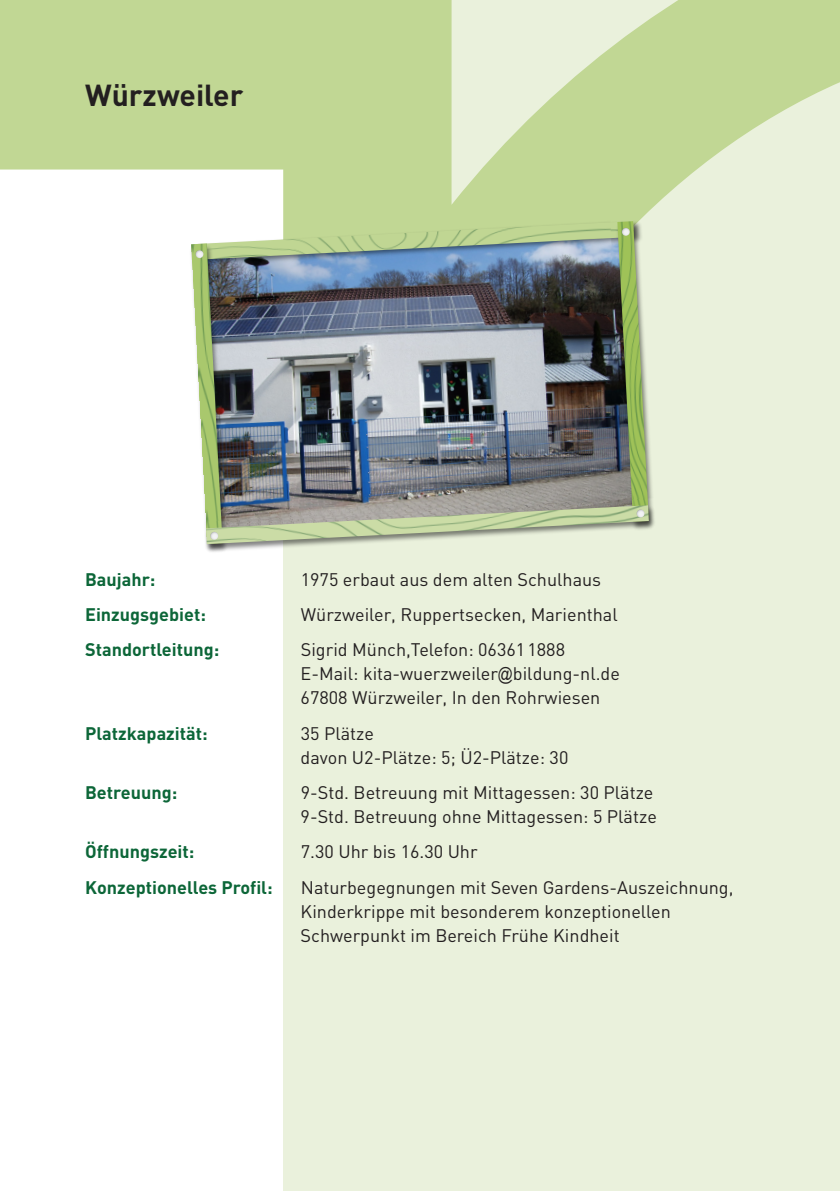
<style>
.page{position:relative;width:840px;height:1191px;background:#fff}
.page>*{position:absolute;margin:0;border:0;box-sizing:border-box;transform-origin:0 0}
.t1{font:700 30px "DIN";color:#231f20}
.t2{font:18px/24px "DIN";color:#231f20}
.t3{font:700 18px "DIN";color:#0c6638}
.s1{font-family:"Arial Narrow"}
</style>
<div class="page">
<div style="left:283px;top:0;width:556px;height:1191px;background:#eaf1dc"></div>
<svg style="left:0;top:0;width:839px;height:214px;fill:#c1d794"></svg>
<img style="left:236px;top:273px;width:373px;height:225px">
<img style="left:236px;top:214px;width:373px;height:59px">
<img style="left:236px;top:221px;width:373px;height:39px">
<img style="left:217px;top:242px;width:19px;height:256px">
<img style="left:191px;top:243px;width:31px;height:255px">
<img style="left:609px;top:214px;width:44px;height:284px">
<img style="left:617px;top:221px;width:31px;height:277px">
<img style="left:204px;top:498px;width:451px;height:54px">
<img style="left:206px;top:505px;width:442px;height:39px">
<svg style="left:210px;top:532px;width:8px;height:8px"></svg>
<svg style="left:195px;top:250px;width:8px;height:8px"></svg>
<svg style="left:636px;top:509px;width:8px;height:8px"></svg>
<svg style="left:621px;top:228px;width:8px;height:8px"></svg>
<p class="t1" style="left:85px;top:85px;width:160px">Würzweiler</p>
<p class="t3" style="left:85px;top:573px;width:72px">Baujahr:</p>
<p class="t2" style="left:300px;top:569px;width:302px">1975 erbaut aus dem alten Schulhaus</p>
<p class="t3" style="left:85px;top:608px;width:122px">Einzugsgebiet:</p>
<p class="t2" style="left:300px;top:604px;width:318px">Würzweiler, Ruppertsecken, Marienthal</p>
<p class="t3" style="left:85px;top:643px;width:135px">Standortleitung:</p>
<p class="t2" style="left:300px;top:640px;width:320px">Sigrid Münch,Telefon: 063611888<br>E-Mail: kita-wuerzweiler<span class="s1">@</span>bildung-nl.de<br>67808 Würzweiler, In den Rohrwiesen</p>
<p class="t3" style="left:85px;top:727px;width:124px">Platzkapazität:</p>
<p class="t2" style="left:300px;top:723px;width:269px">35 Plätze<br>davon U2-Plätze: 5; Ü2-Plätze: 30</p>
<p class="t3" style="left:85px;top:786px;width:94px">Betreuung:</p>
<p class="t2" style="left:300px;top:782px;width:357px">9-Std. Betreuung mit Mittagessen: 30 Plätze<br>9-Std. Betreuung ohne Mittagessen: 5 Plätze</p>
<p class="t3" style="left:85px;top:845px;width:111px">Öffnungszeit:</p>
<p class="t2" style="left:300px;top:842px;width:178px">7.30 Uhr bis 16.30 Uhr</p>
<p class="t3" style="left:85px;top:881px;width:189px">Konzeptionelles Profil:</p>
<p class="t2" style="left:300px;top:877px;width:434px">Naturbegegnungen mit Seven Gardens-Auszeichnung,<br>Kinderkrippe mit besonderem konzeptionellen<br>Schwerpunkt im Bereich Frühe Kindheit</p>
</div>
